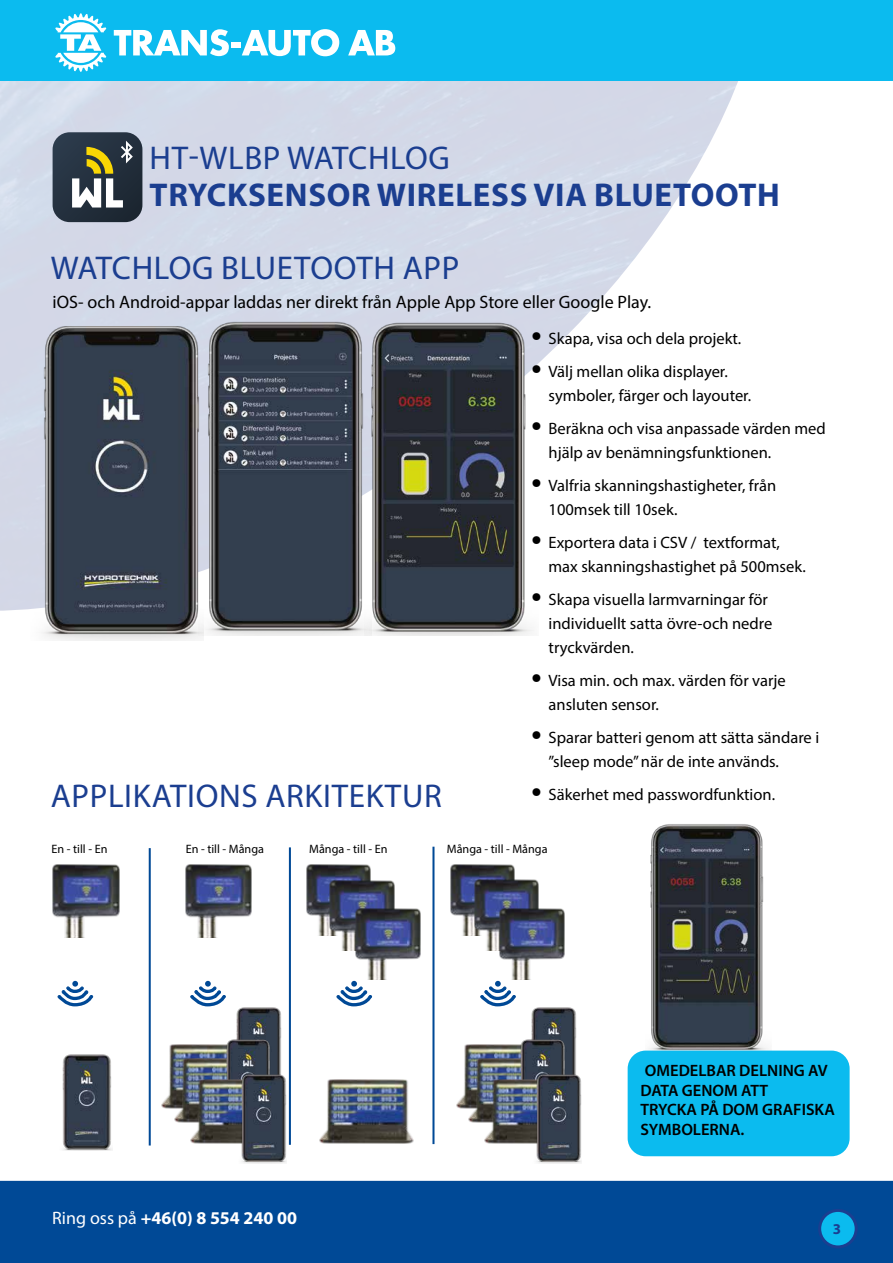
<style>
.page{position:relative;width:893px;height:1263px;background:#fff}
.page>*{position:absolute;margin:0;border:0;box-sizing:border-box;transform-origin:0 0}
.t1{font:33px "Myriad Pro";letter-spacing:.02em;color:#1b3e90}
.t2{font:700 33px "Myriad Pro";letter-spacing:.02em;color:#1b3e90}
.t3{font:18px "Myriad Pro";color:#000}
.t4{font:700 18px "Myriad Pro";color:#fff}
.t5{font:16.5px/24px "Myriad Pro";color:#000}
.t6{font:600 16.5px/19.8px "Myriad Pro";color:#000}
.t7{font:700 15px "Myriad Pro";color:#1b3e90}
.t8{font:12.15px "Myriad Pro";color:#000}
.s1{font-weight:700;font-style:italic;font-size:30px}
.s2{font-weight:400}
</style>
<div class="page">
<div style="left:0;top:1181px;width:893px;height:82px;background:#004996"></div>
<div style="left:0;top:0;width:893px;height:81px;background:#0bbbef"></div>
<svg style="left:55px;top:13px;width:51px;height:59px"></svg>
<svg style="left:114px;top:29px;width:115px;height:27px"></svg>
<div style="left:232px;top:42px;width:9px;height:5px;background:#fff"></div>
<svg style="left:242px;top:29px;width:97px;height:27px"></svg>
<svg style="left:348px;top:30px;width:47px;height:25px"></svg>
<svg style="left:53px;top:132px;width:89px;height:90px;background:#4f5758"></svg>
<img style="left:30px;top:326px;width:173px;height:314px">
<img style="left:198px;top:321px;width:167px;height:314px">
<img style="left:365px;top:321px;width:173px;height:314px">
<img style="left:649px;top:824px;width:119px;height:226px">
<div style="left:628px;top:1050px;width:222px;height:106px;background:#0bbbef;border-radius:18px"></div>
<img style="left:62px;top:1055px;width:50px;height:96px">
<hr style="left:149px;top:848px;width:2px;height:297px;background:#004996">
<hr style="left:289px;top:847px;width:2px;height:298px;background:#004996">
<hr style="left:432px;top:847px;width:2px;height:297px;background:#004996">
<img style="left:53px;top:864px;width:66px;height:73px">
<img style="left:185px;top:864px;width:67px;height:73px">
<img style="left:306px;top:864px;width:65px;height:71px">
<img style="left:330px;top:880px;width:64px;height:71px">
<img style="left:356px;top:908px;width:64px;height:71px">
<img style="left:450px;top:864px;width:65px;height:71px">
<img style="left:474px;top:880px;width:65px;height:70px">
<img style="left:500px;top:908px;width:64px;height:71px">
<img style="left:319px;top:1079px;width:95px;height:64px">
<svg style="left:57px;top:981px;width:37px;height:26px"></svg>
<svg style="left:190px;top:981px;width:36px;height:26px"></svg>
<svg style="left:336px;top:981px;width:37px;height:26px"></svg>
<svg style="left:480px;top:981px;width:36px;height:26px"></svg>
<img style="left:233px;top:1008px;width:49px;height:66px">
<img style="left:162px;top:1044px;width:61px;height:65px">
<img style="left:174px;top:1058px;width:49px;height:65px">
<img style="left:223px;top:1040px;width:48px;height:39px">
<img style="left:190px;top:1079px;width:48px;height:64px">
<img style="left:238px;top:1074px;width:49px;height:89px">
<img style="left:528px;top:1008px;width:49px;height:66px">
<img style="left:456px;top:1044px;width:61px;height:65px">
<img style="left:469px;top:1058px;width:48px;height:65px">
<img style="left:517px;top:1040px;width:49px;height:39px">
<img style="left:485px;top:1079px;width:48px;height:64px">
<img style="left:533px;top:1074px;width:49px;height:89px">
<div style="left:820px;top:1210px;width:36px;height:37px;background:#0bbbef;border-radius:50%"></div>
<div style="left:818px;top:1209px;width:40px;height:39px;border:3px solid #1b3e90;border-radius:50%"></div>
<h1 class="t1" style="left:150px;top:137px;width:302px">HT-WLBP WATCHLOG</h1>
<h1 class="t2" style="left:150px;top:173px;width:632px">TRYCKSENSOR WIRELESS VIA BLUETOOTH</h1>
<h1 class="t1" style="left:51px;top:247px;width:410px">WATCHLOG BLUETOOTH APP</h1>
<p class="t3" style="left:53px;top:291px;width:600px">iOS- och Android-appar laddas ner direkt från Apple App Store eller Google Play.</p>
<h1 class="t1" style="left:51px;top:775px;width:392px">APPLIKATIONS ARKITEKTUR</h1>
<p class="t5" style="left:531px;top:326px;width:211px"><span class="s1">•</span> Skapa, visa och dela projekt.</p>
<p class="t5" style="left:549px;top:359px;width:204px;text-indent:-17px"><span class="s1">•</span> Välj mellan olika displayer. symboler, färger och layouter.</p>
<p class="t5" style="left:549px;top:416px;width:279px;text-indent:-17px"><span class="s1">•</span> Beräkna och visa anpassade värden med hjälp av benämningsfunktionen.</p>
<p class="t5" style="left:549px;top:473px;width:229px;text-indent:-17px"><span class="s1">•</span> Valfria skanningshastigheter, från<br>100msek till 10sek.</p>
<p class="t5" style="left:549px;top:530px;width:259px;text-indent:-17px"><span class="s1">•</span> Exportera data i CSV / textformat, max skanningshastighet på 500msek.</p>
<p class="t5" style="left:549px;top:587px;width:225px;text-indent:-17px"><span class="s1">•</span> Skapa visuella larmvarningar för individuellt satta övre-och nedre tryckvärden.</p>
<p class="t5" style="left:549px;top:668px;width:239px;text-indent:-17px"><span class="s1">•</span> Visa min. och max. värden för varje ansluten sensor.</p>
<p class="t5" style="left:549px;top:725px;width:272px;text-indent:-17px"><span class="s1">•</span> Sparar batteri genom att sätta sändare i ”sleep mode” när de inte används.</p>
<p class="t5" style="left:531px;top:782px;width:245px"><span class="s1">•</span> Säkerhet med passwordfunktion.</p>
<p class="t8" style="left:52px;top:842px;width:57px">En - till - En</p>
<p class="t8" style="left:186px;top:841px;width:80px">En - till - Många</p>
<p class="t8" style="left:309px;top:842px;width:80px">Många - till - En</p>
<p class="t8" style="left:447px;top:842px;width:102px">Många - till - Många</p>
<p class="t4" style="left:52px;top:1206px;width:247px"><span class="s2">Ring oss på</span> +46(0) 8 554 240 00</p>
<p class="t6" style="left:640px;top:1060px;width:196px">OMEDELBAR DELNING AV<br>DATA GENOM ATT<br>TRYCKA PÅ DOM GRAFISKA<br>SYMBOLERNA.</p>
<p class="t7" style="left:833px;top:1219px;width:10px">3</p>
</div>
